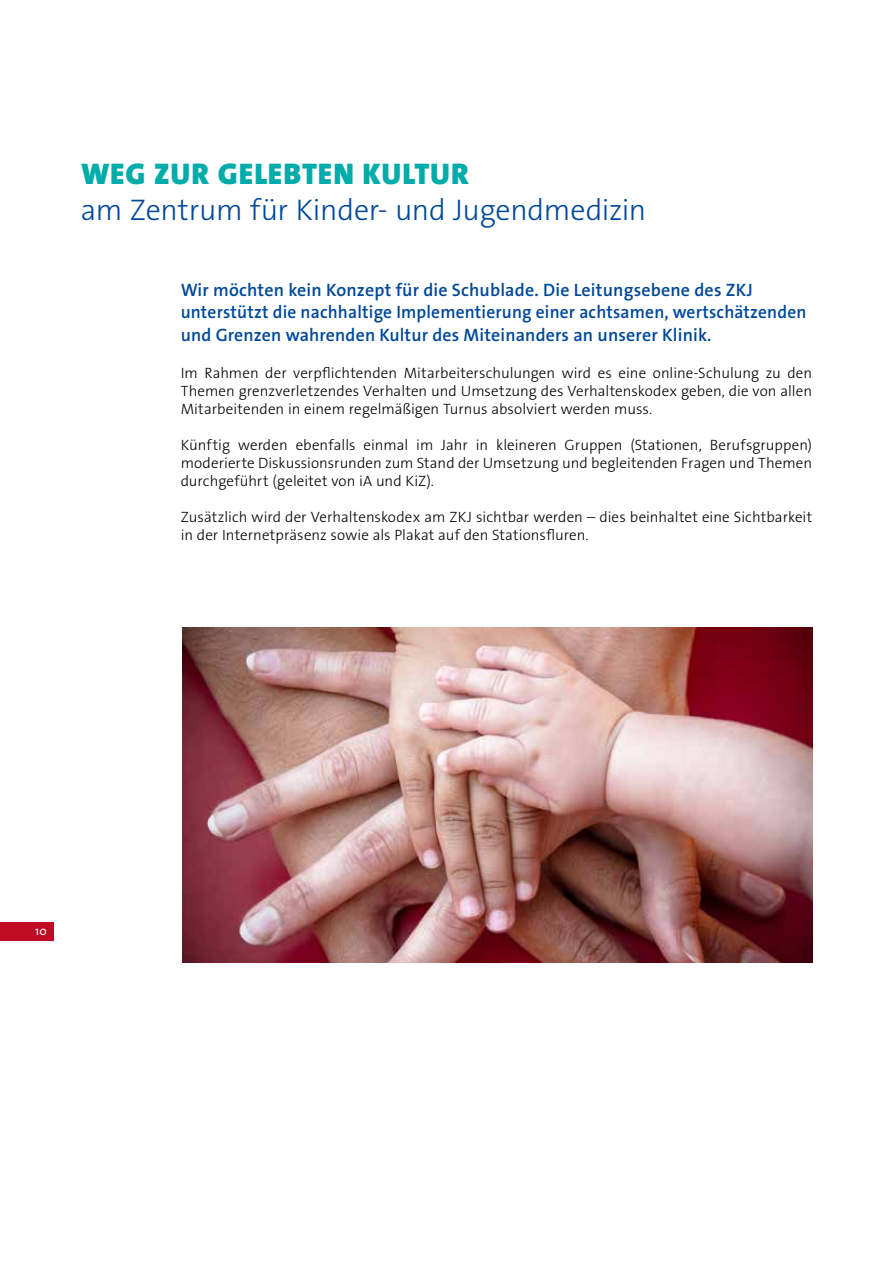
<style>
.page{position:relative;width:893px;height:1263px;background:#fff}
.page>*{position:absolute;margin:0;border:0;box-sizing:border-box;transform-origin:0 0}
.t1{font:300 30px "The Sans Os F";letter-spacing:-.01em;color:#00489a}
.t2{font:900 30px "The Sans Os F";letter-spacing:.025em;color:#00aca9}
.t3{font:600 18px/22.5px "The Sans Os F";letter-spacing:.01em;color:#00489a}
.t4{font:300 15px/18px "The Sans Os F";letter-spacing:.005em;color:#000;text-align:justify}
.t5{font:12px "The Sans Os F";color:#fff}
</style>
<div class="page">
<div style="left:0;top:923px;width:54px;height:18px;background:#c10b25"></div>
<img style="left:183px;top:627px;width:629px;height:335px">
<h1 class="t2" style="left:81px;top:155px;width:389px">WEG ZUR GELEBTEN KULTUR</h1>
<h1 class="t1" style="left:81px;top:191px;width:567px">am Zentrum für Kinder- und Jugendmedizin</h1>
<p class="t3" style="left:181px;top:279px;width:627px">Wir möchten kein Konzept für die Schublade. Die Leitungsebene des ZKJ unterstützt die nachhaltige Implementierung einer achtsamen, wertschätzenden und Grenzen wahrenden Kultur des Miteinanders an unserer Klinik.</p>
<p class="t4" style="left:181px;top:364px;width:633px">Im Rahmen der verpflichtenden Mitarbeiterschulungen wird es eine online-Schulung zu den Themen grenzverletzendes Verhalten und Umsetzung des Verhaltenskodex geben, die von allen Mitarbeitenden in einem regelmäßigen Turnus absolviert werden muss.</p>
<p class="t4" style="left:181px;top:436px;width:633px">Künftig werden ebenfalls einmal im Jahr in kleineren Gruppen (Stationen, Berufsgruppen) moderierte Diskussionsrunden zum Stand der Umsetzung und begleitenden Fragen und Themen durchgeführt (geleitet von iA und KiZ).</p>
<p class="t4" style="left:181px;top:508px;width:633px">Zusätzlich wird der Verhaltenskodex am ZKJ sichtbar werden – dies beinhaltet eine Sichtbarkeit in der Internetpräsenz sowie als Plakat auf den Stationsfluren.</p>
<p class="t5" style="left:35px;top:923px;width:13px">10</p>
</div>
